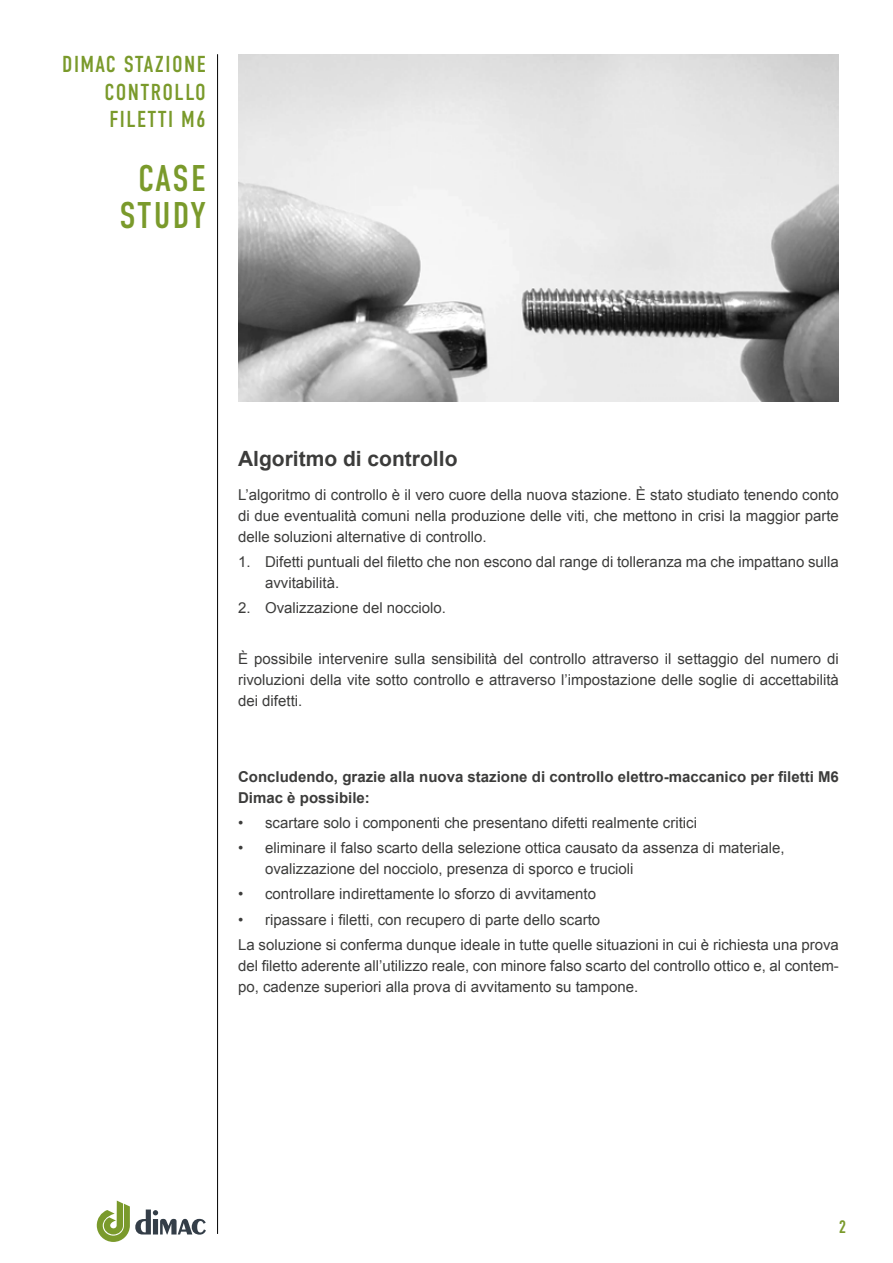
<style>
.page{position:relative;width:893px;height:1263px;background:#fff}
.page>*{position:absolute;margin:0;border:0;box-sizing:border-box;transform-origin:0 0}
.t1{font:37.2px/36.6px "DIN Condensed";letter-spacing:.045em;color:#7a9a2b;text-align:center}
.t2{font:23.1px/27.8px "DIN Condensed";letter-spacing:.06em;color:#7a9a2b;text-align:justify}
.t3{font:700 21px "Arial";color:#3c3c3b}
.t4{font:18px "DIN Condensed";color:#7a9a2b}
.t5{font:15px/21px "Arial";color:#3c3c3b}
.t6{font:700 15px/21px "Arial";color:#3c3c3b}
</style>
<div class="page">
<hr style="left:217px;top:54px;width:1px;height:1180px;background:#000">
<svg style="left:97px;top:1200px;width:109px;height:42px"></svg>
<img style="left:238px;top:54px;width:601px;height:347px">
<h2 class="t2" style="left:104px;top:51px;width:103px;text-indent:-42px">DIMAC STAZIONE CONTROLLO FILETTI M6</h2>
<h1 class="t1" style="left:119px;top:161px;width:88px">CASE<br>STUDY</h1>
<h3 class="t3" style="left:238px;top:445px;width:221px">Algoritmo di controllo</h3>
<p class="t5" style="left:238px;top:484px;width:602px;text-align:justify">L’algoritmo di controllo è il vero cuore della nuova stazione. È stato studiato tenendo conto di due eventualità comuni nella produzione delle viti, che mettono in crisi la maggior parte delle soluzioni alternative di controllo.</p>
<p class="t5" style="left:265px;top:551px;width:575px;text-indent:-27px">1. Difetti puntuali del filetto che non escono dal range di tolleranza ma che impattano sulla avvitabilità.</p>
<p class="t5" style="left:238px;top:598px;width:209px">2. Ovalizzazione del nocciolo.</p>
<p class="t5" style="left:238px;top:648px;width:602px;text-align:justify">È possibile intervenire sulla sensibilità del controllo attraverso il settaggio del numero di rivoluzioni della vite sotto controllo e attraverso l’impostazione delle soglie di accettabilità dei difetti.</p>
<p class="t6" style="left:238px;top:766px;width:602px">Concludendo, grazie alla nuova stazione di controllo elettro-maccanico per filetti M6<br>Dimac è possibile:</p>
<p class="t5" style="left:238px;top:812px;width:460px">• scartare solo i componenti che presentano difetti realmente critici</p>
<p class="t5" style="left:265px;top:837px;width:521px;text-indent:-27px">• eliminare il falso scarto della selezione ottica causato da assenza di materiale, ovalizzazione del nocciolo, presenza di sporco e trucioli</p>
<p class="t5" style="left:238px;top:884px;width:359px">• controllare indirettamente lo sforzo di avvitamento</p>
<p class="t5" style="left:238px;top:907px;width:602px;line-height:25.2px">• ripassare i filetti, con recupero di parte dello scarto<br>La soluzione si conferma dunque ideale in tutte quelle situazioni in cui è richiesta una prova</p>
<p class="t5" style="left:238px;top:955px;width:602px">del filetto aderente all’utilizzo reale, con minore falso scarto del controllo ottico e, al contem&shy;po, cadenze superiori alla prova di avvitamento su tampone.</p>
<p class="t4" style="left:839px;top:1217px;width:9px">2</p>
</div>
